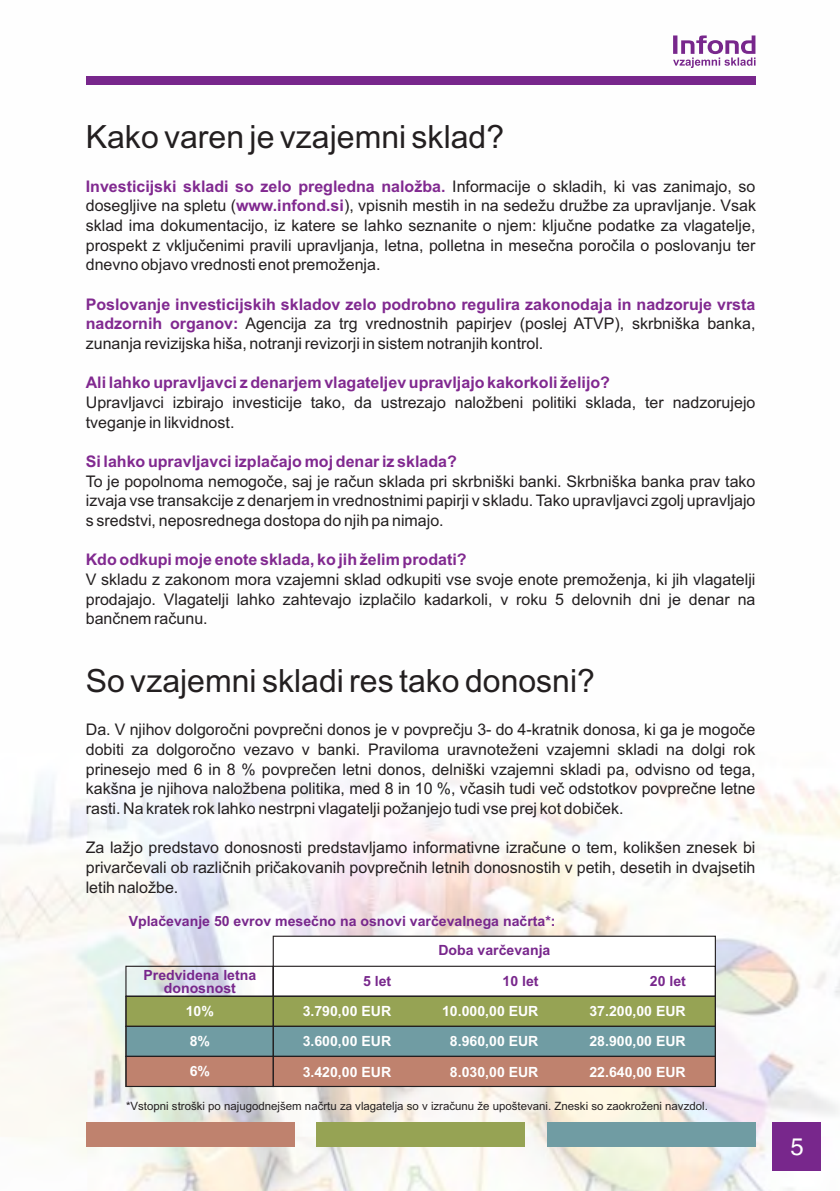
<style>
.page{position:relative;width:840px;height:1191px;background:#fff}
.page>*{position:absolute;margin:0;border:0;box-sizing:border-box;transform-origin:0 0}
.t1{font:32px "Arial";color:#231f20}
.t2{font:24px "Arial";color:#fff}
.t3{font:16px/19.6px "Arial";color:#231f20;text-align:justify}
.t4{font:700 16px "Arial";color:#812990}
.t5{font:700 14px/30px "Arial";color:#fff}
.t6{font:700 14px/13.6px "Arial";color:#78278c;text-align:center}
.t7{font:11.4px "Arial";color:#231f20}
.s1{font-weight:700;color:#812990}
</style>
<div class="page">
<img style="left:0;top:35px;width:839px;height:1156px">
<div style="left:546px;top:1122px;width:209px;height:24px;background:#709ca3"></div>
<div style="left:316px;top:1122px;width:209px;height:24px;background:#96a354"></div>
<div style="left:86px;top:1122px;width:208px;height:24px;background:#bf826e"></div>
<div style="left:771px;top:1122px;width:49px;height:49px;background:#78278c"></div>
<div style="left:86px;top:76px;width:669px;height:9px;background:#78278c"></div>
<svg style="left:672px;top:35px;width:83px;height:33px"></svg>
<div style="left:126px;top:1026px;width:589px;height:30px;background:#709ca3"></div>
<div style="left:126px;top:1056px;width:589px;height:30px;background:#bf826e"></div>
<div style="left:126px;top:996px;width:589px;height:30px;background:#96a354"></div>
<div style="left:272px;top:935px;width:443px;height:62px;background:#fff;border:1px solid #231f20"></div>
<div style="left:125px;top:965px;width:149px;height:32px;border:1px solid #231f20"></div>
<div style="left:125px;top:995px;width:149px;height:32px;border:1px solid #231f20"></div>
<div style="left:125px;top:1025px;width:149px;height:32px;border:1px solid #231f20"></div>
<div style="left:125px;top:1055px;width:149px;height:32px;border:1px solid #231f20"></div>
<div style="left:272px;top:965px;width:443px;height:32px;border:1px solid #231f20"></div>
<div style="left:272px;top:995px;width:443px;height:32px;border:1px solid #231f20"></div>
<div style="left:272px;top:1025px;width:443px;height:32px;border:1px solid #231f20"></div>
<div style="left:272px;top:1055px;width:443px;height:32px;border:1px solid #231f20"></div>
<h1 class="t1" style="left:86px;top:125px;width:419px">Kako varen je vzajemni sklad?</h1>
<p class="t3" style="left:86px;top:177px;width:671px"><span class="s1">Investicijski skladi so zelo pregledna naložba.</span> Informacije o skladih, ki vas zanimajo, so dosegljive na spletu (<span class="s1">www.infond.si</span>), vpisnih mestih in na sedežu družbe za upravljanje. Vsak sklad ima dokumentacijo, iz katere se lahko seznanite o njem: ključne podatke za vlagatelje, prospekt z vključenimi pravili upravljanja, letna, polletna in mesečna poročila o poslovanju ter dnevno objavo vrednosti enot premoženja.</p>
<p class="t4" style="left:86px;top:298px;width:670px">Poslovanje investicijskih skladov zelo podrobno regulira zakonodaja in nadzoruje vrsta</p>
<p class="t3" style="left:86px;top:315px;width:670px"><span class="s1">nadzornih organov:</span> Agencija za trg vrednostnih papirjev (poslej ATVP), skrbniška banka, zunanja revizijska hiša, notranji revizorji in sistem notranjih kontrol.</p>
<p class="t4" style="left:86px;top:376px;width:525px">Ali lahko upravljavci z denarjem vlagateljev upravljajo kakorkoli želijo?</p>
<p class="t3" style="left:86px;top:394px;width:670px">Upravljavci izbirajo investicije tako, da ustrezajo naložbeni politiki sklada, ter nadzorujejo tveganje in likvidnost.</p>
<p class="t4" style="left:86px;top:455px;width:372px">Si lahko upravljavci izplačajo moj denar iz sklada?</p>
<p class="t3" style="left:86px;top:472px;width:670px">To je popolnoma nemogoče, saj je račun sklada pri skrbniški banki. Skrbniška banka prav tako izvaja vse transakcije z denarjem in vrednostnimi papirji v skladu. Tako upravljavci zgolj upravljajo s sredstvi, neposrednega dostopa do njih pa nimajo.</p>
<p class="t4" style="left:86px;top:553px;width:382px">Kdo odkupi moje enote sklada, ko jih želim prodati?</p>
<p class="t3" style="left:86px;top:571px;width:670px">V skladu z zakonom mora vzajemni sklad odkupiti vse svoje enote premoženja, ki jih vlagatelji prodajajo. Vlagatelji lahko zahtevajo izplačilo kadarkoli, v roku 5 delovnih dni je denar na bančnem računu.</p>
<h1 class="t1" style="left:86px;top:669px;width:510px">So vzajemni skladi res tako donosni?</h1>
<p class="t3" style="left:86px;top:721px;width:671px">Da. V njihov dolgoročni povprečni donos je v povprečju 3- do 4-kratnik donosa, ki ga je mogoče dobiti za dolgoročno vezavo v banki. Praviloma uravnoteženi vzajemni skladi na dolgi rok prinesejo med 6 in 8 % povprečen letni donos, delniški vzajemni skladi pa, odvisno od tega, kakšna je njihova naložbena politika, med 8 in 10 %, včasih tudi več odstotkov povprečne letne rasti. Na kratek rok lahko nestrpni vlagatelji požanjejo tudi vse prej kot dobiček.</p>
<p class="t3" style="left:86px;top:839px;width:670px">Za lažjo predstavo donosnosti predstavljamo informativne izračune o tem, kolikšen znesek bi privarčevali ob različnih pričakovanih povprečnih letnih donosnostih v petih, desetih in dvajsetih letih naložbe.</p>
<p class="t6" style="left:129px;top:916px;width:428px">Vplačevanje 50 evrov mesečno na osnovi varčevalnega načrta*:</p>
<p class="t6" style="left:143px;top:969px;width:114px">Predvidena letna donosnost</p>
<p class="t6" style="left:438px;top:944px;width:113px">Doba varčevanja</p>
<p class="t6" style="left:363px;top:976px;width:30px">5 let</p>
<p class="t6" style="left:502px;top:976px;width:37px">10 let</p>
<p class="t6" style="left:649px;top:976px;width:37px">20 let</p>
<p class="t5" style="left:186px;top:997px;width:30px">10%<br>8%<br>6%</p>
<p class="t5" style="left:302px;top:997px;width:90px">3.790,00 EUR</p>
<p class="t5" style="left:442px;top:997px;width:98px">10.000,00 EUR</p>
<p class="t5" style="left:589px;top:997px;width:98px">37.200,00 EUR</p>
<p class="t5" style="left:302px;top:1027px;width:90px">3.600,00 EUR</p>
<p class="t5" style="left:449px;top:1027px;width:90px">8.960,00 EUR</p>
<p class="t5" style="left:589px;top:1027px;width:98px">28.900,00 EUR</p>
<p class="t5" style="left:302px;top:1058px;width:90px">3.420,00 EUR</p>
<p class="t5" style="left:449px;top:1058px;width:90px">8.030,00 EUR</p>
<p class="t5" style="left:589px;top:1058px;width:98px">22.640,00 EUR</p>
<p class="t7" style="left:126px;top:1101px;width:583px">*Vstopni stroški po najugodnejšem načrtu za vlagatelja so v izračunu že upoštevani. Zneski so zaokroženi navzdol.</p>
<h2 class="t2" style="left:790px;top:1137px;width:15px">5</h2>
</div>
